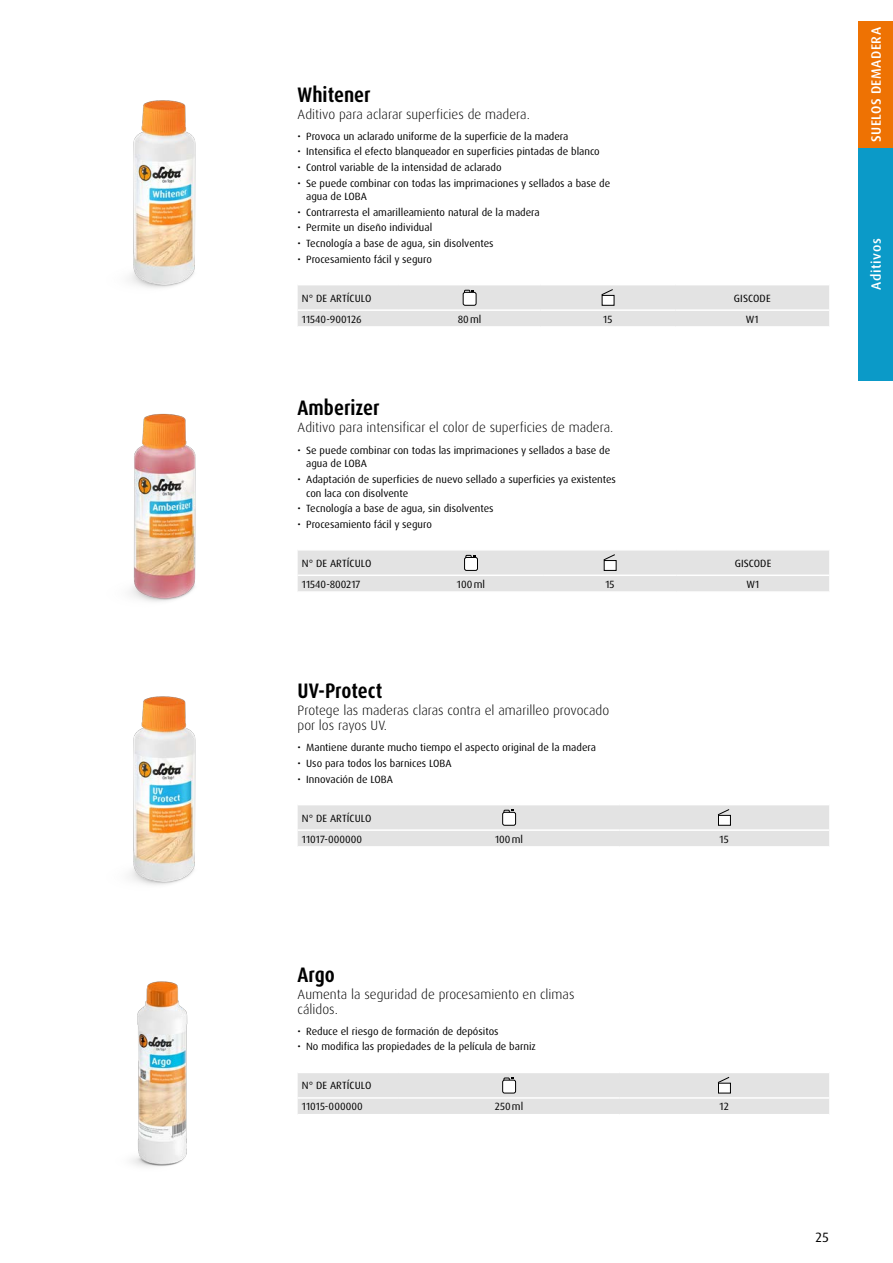
<style>
.page{position:relative;width:893px;height:1263px;background:#fff}
.page>*{position:absolute;margin:0;border:0;box-sizing:border-box;transform-origin:0 0}
.t1{font:700 condensed 21px "Dax Pro";color:#000}
.t2{font:300 13.5px/15px "Dax Pro";color:#000}
.t3{font:500 13.5px "Dax Pro";letter-spacing:.04em;color:#fff}
.t4{font:13.5px "Dax Pro";color:#000}
.t5{font:10.5px/13.5px "Dax Pro";color:#000}
</style>
<div class="page">
<div style="left:858px;top:147px;width:35px;height:234px;background:#0b9ac8"></div>
<div style="left:858px;top:21px;width:35px;height:126px;background:#ee7203"></div>
<img style="left:131px;top:981px;width:57px;height:186px">
<img style="left:129px;top:696px;width:67px;height:189px">
<img style="left:130px;top:413px;width:66px;height:189px">
<img style="left:129px;top:100px;width:67px;height:188px">
<div style="left:298px;top:1073px;width:531px;height:41px;background:#e3e3e3"></div>
<svg style="left:298px;top:805px;width:531px;height:41px;background:#e3e3e3"></svg>
<svg style="left:298px;top:550px;width:531px;height:42px;background:#e3e3e3"></svg>
<svg style="left:298px;top:285px;width:531px;height:41px;background:#e3e3e3"></svg>
<h1 class="t1" style="left:298px;top:81px;width:75px">Whitener</h1>
<p class="t2" style="left:298px;top:106px;width:234px">Aditivo para aclarar superficies de madera.</p>
<p class="t5" style="left:298px;top:129px;width:272px">• Provoca un aclarado uniforme de la superficie de la madera</p>
<p class="t5" style="left:298px;top:145px;width:304px">• Intensifica el efecto blanqueador en superficies pintadas de blanco</p>
<p class="t5" style="left:298px;top:161px;width:205px">• Control variable de la intensidad de aclarado</p>
<p class="t5" style="left:306px;top:176px;width:306px;text-indent:-9px">• Se puede combinar con todas las imprimaciones y sellados a base de agua de LOBA</p>
<p class="t5" style="left:298px;top:205px;width:244px">• Contrarresta el amarilleamiento natural de la madera</p>
<p class="t5" style="left:298px;top:221px;width:136px">• Permite un diseño individual</p>
<p class="t5" style="left:298px;top:237px;width:197px">• Tecnología a base de agua, sin disolventes</p>
<p class="t5" style="left:298px;top:252px;width:136px">• Procesamiento fácil y seguro</p>
<p class="t5" style="left:302px;top:291px;width:71px">N° DE ARTÍCULO</p>
<p class="t5" style="left:734px;top:291px;width:38px">GISCODE</p>
<p class="t5" style="left:302px;top:312px;width:61px">11540-900126</p>
<p class="t5" style="left:458px;top:312px;width:25px">80ml</p>
<p class="t5" style="left:603px;top:312px;width:11px">15</p>
<p class="t5" style="left:746px;top:312px;width:14px">W1</p>
<h1 class="t1" style="left:298px;top:394px;width:83px">Amberizer</h1>
<p class="t2" style="left:298px;top:420px;width:317px">Aditivo para intensificar el color de superficies de madera.</p>
<p class="t5" style="left:306px;top:443px;width:306px;text-indent:-9px">• Se puede combinar con todas las imprimaciones y sellados a base de agua de LOBA</p>
<p class="t5" style="left:306px;top:473px;width:311px;text-indent:-9px">• Adaptación de superficies de nuevo sellado a superficies ya existentes con laca con disolvente</p>
<p class="t5" style="left:298px;top:502px;width:197px">• Tecnología a base de agua, sin disolventes</p>
<p class="t5" style="left:298px;top:517px;width:136px">• Procesamiento fácil y seguro</p>
<p class="t5" style="left:302px;top:556px;width:71px">N° DE ARTÍCULO</p>
<p class="t5" style="left:735px;top:556px;width:38px">GISCODE</p>
<p class="t5" style="left:302px;top:577px;width:60px">11540-800217</p>
<p class="t5" style="left:457px;top:577px;width:30px">100ml</p>
<p class="t5" style="left:605px;top:577px;width:11px">15</p>
<p class="t5" style="left:747px;top:577px;width:14px">W1</p>
<h1 class="t1" style="left:298px;top:678px;width:86px">UV-Protect</h1>
<p class="t2" style="left:298px;top:703px;width:313px">Protege las maderas claras contra el amarilleo provocado por los rayos UV.</p>
<p class="t5" style="left:298px;top:741px;width:300px">• Mantiene durante mucho tiempo el aspecto original de la madera</p>
<p class="t5" style="left:298px;top:757px;width:156px">• Uso para todos los barnices LOBA</p>
<p class="t5" style="left:298px;top:772px;width:97px">• Innovación de LOBA</p>
<p class="t5" style="left:302px;top:807px;width:71px;line-height:21.1px">N° DE ARTÍCULO<br>11017-000000</p>
<p class="t5" style="left:495px;top:832px;width:30px">100ml</p>
<p class="t5" style="left:720px;top:832px;width:11px">15</p>
<p class="t3" style="left:867px;top:142px;width:116px;rotate:-90deg">SUELOS DEMADERA</p>
<p class="t3" style="left:867px;top:290px;width:53px;rotate:-90deg">Aditivos</p>
<h1 class="t1" style="left:298px;top:961px;width:39px">Argo</h1>
<p class="t2" style="left:298px;top:987px;width:278px">Aumenta la seguridad de procesamiento en climas cálidos.</p>
<p class="t5" style="left:298px;top:1024px;width:202px">• Reduce el riesgo de formación de depósitos</p>
<p class="t5" style="left:298px;top:1040px;width:240px">• No modifica las propiedades de la película de barniz</p>
<p class="t5" style="left:302px;top:1075px;width:71px;line-height:21.1px">N° DE ARTÍCULO<br>11015-000000</p>
<p class="t5" style="left:495px;top:1100px;width:30px">250ml</p>
<p class="t5" style="left:720px;top:1100px;width:11px">12</p>
<p class="t4" style="left:815px;top:1228px;width:15px">25</p>
</div>
